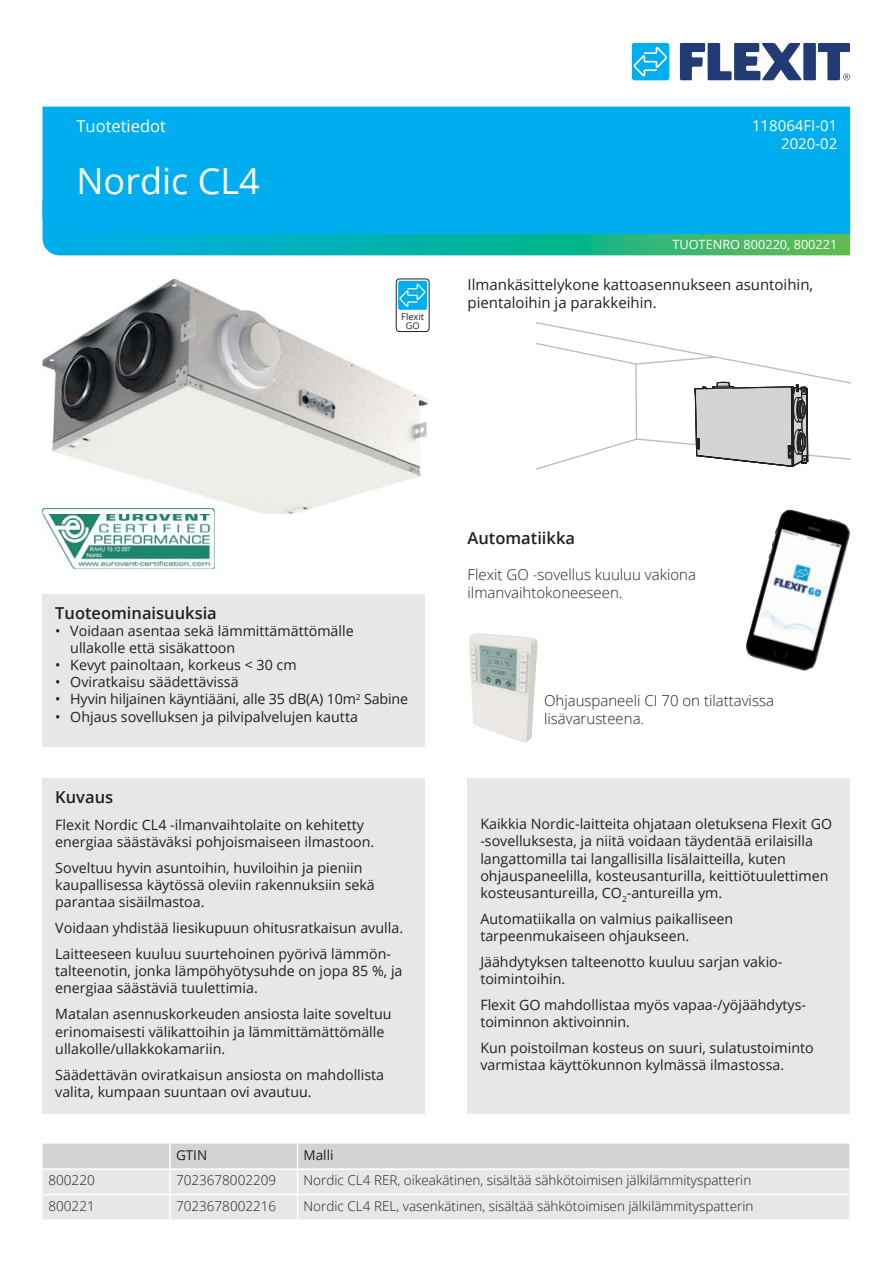
<style>
.page{position:relative;width:893px;height:1263px;background:#fff}
.page>*{position:absolute;margin:0;border:0;box-sizing:border-box;transform-origin:0 0}
.t1{font:36px "Open Sans";color:#fff}
.t2{font:600 16.5px "Open Sans";color:#231f20}
.t3{font:16.5px "Open Sans";color:#fff}
.t4{font:300 15px/18px "Open Sans";color:#231f20}
.t5{font:15px/18px "Open Sans";color:#231f20}
.t6{font:15px/18px "Open Sans";color:#fff;text-align:right}
.t7{font:14.25px/17.1px "Open Sans";color:#231f20}
.t8{font:300 13.5px "Open Sans";color:#231f20}
.t9{font:13.5px "Open Sans";color:#231f20}
.t10{font:12.75px "Open Sans";color:#fff}
.t11{font:9.3px/9.3px "Open Sans";color:#231f20;text-align:center}
</style>
<div class="page">
<svg style="left:680px;top:43px;width:170px;height:37px"></svg>
<div style="left:632px;top:43px;width:37px;height:37px;background:#00aeef;border-radius:3px"></div>
<svg style="left:633px;top:47px;width:35px;height:30px"></svg>
<svg style="left:42px;top:234px;width:808px;height:21px;background:#16b3a1"></svg>
<div style="left:42px;top:107px;width:808px;height:127px;background:#00aeef"></div>
<svg style="left:42px;top:1144px;width:808px;height:75px;background:#e0e1e2"></svg>
<hr style="left:849px;top:1195px;width:2px;height:24px;background:#fff">
<img style="left:746px;top:510px;width:104px;height:161px">
<svg style="left:536px;top:322px;width:314px;height:148px"></svg>
<img style="left:42px;top:279px;width:386px;height:235px">
<div style="left:396px;top:279px;width:33px;height:53px;background:#fff;border-radius:3px"></div>
<div style="left:396px;top:279px;width:33px;height:53px;border:1px solid #231f20;border-radius:3px"></div>
<div style="left:398px;top:281px;width:29px;height:29px;background:#00aeef;border-radius:2px"></div>
<svg style="left:399px;top:284px;width:27px;height:23px"></svg>
<img style="left:42px;top:509px;width:172px;height:59px">
<div style="left:42px;top:778px;width:383px;height:336px;background:#e6e7e8"></div>
<div style="left:467px;top:778px;width:383px;height:336px;background:#e6e7e8"></div>
<div style="left:42px;top:594px;width:383px;height:153px;background:#e6e7e8"></div>
<img style="left:469px;top:633px;width:69px;height:110px">
<p class="t3" style="left:76px;top:114px;width:91px">Tuotetiedot</p>
<h1 class="t1" style="left:76px;top:155px;width:185px">Nordic CL4</h1>
<p class="t11" style="left:401px;top:311px;width:24px">Flexit<br>GO</p>
<p class="t6" style="left:752px;top:116px;width:87px">118064FI-01<br>2020-02</p>
<p class="t10" style="left:672px;top:236px;width:167px">TUOTENRO 800220, 800221</p>
<p class="t5" style="left:467px;top:275px;width:347px">Ilmankäsittelykone kattoasennukseen asuntoihin, pientaloihin ja parakkeihin.</p>
<p class="t2" style="left:55px;top:601px;width:163px">Tuoteominaisuuksia</p>
<p class="t7" style="left:70px;top:622px;width:285px;text-indent:-15px">• Voidaan asentaa sekä lämmittämättömälle ullakolle että sisäkattoon</p>
<p class="t7" style="left:55px;top:656px;width:243px">• Kevyt painoltaan, korkeus &lt; 30 cm</p>
<p class="t7" style="left:55px;top:673px;width:185px">• Oviratkaisu säädettävissä</p>
<p class="t7" style="left:55px;top:690px;width:354px">• Hyvin hiljainen käyntiääni, alle 35 dB(A) 10m<sup>2</sup> Sabine</p>
<p class="t7" style="left:55px;top:708px;width:304px">• Ohjaus sovelluksen ja pilvipalvelujen kautta</p>
<p class="t2" style="left:55px;top:786px;width:59px">Kuvaus</p>
<p class="t7" style="left:55px;top:816px;width:321px">Flexit Nordic CL4 -ilmanvaihtolaite on kehitetty energiaa säästäväksi pohjoismaiseen ilmastoon.</p>
<p class="t7" style="left:55px;top:859px;width:321px">Soveltuu hyvin asuntoihin, huviloihin ja pieniin kaupallisessa käytössä oleviin rakennuksiin sekä parantaa sisäilmastoa.</p>
<p class="t7" style="left:55px;top:914px;width:349px;line-height:26.1px">Voidaan yhdistää liesikupuun ohitusratkaisun avulla.<br>Laitteeseen kuuluu suurtehoinen pyörivä lämmön-</p>
<p class="t7" style="left:55px;top:962px;width:349px">talteenotin, jonka lämpöhyötysuhde on jopa 85 %, ja energiaa säästäviä tuulettimia.</p>
<p class="t7" style="left:55px;top:1005px;width:338px">Matalan asennuskorkeuden ansiosta laite soveltuu erinomaisesti välikattoihin ja lämmittämättömälle ullakolle/ullakkokamariin.</p>
<p class="t7" style="left:55px;top:1066px;width:330px">Säädettävän oviratkaisun ansiosta on mahdollista valita, kumpaan suuntaan ovi avautuu.</p>
<p class="t9" style="left:176px;top:1146px;width:33px">GTIN</p>
<p class="t9" style="left:304px;top:1146px;width:31px">Malli</p>
<p class="t2" style="left:467px;top:527px;width:109px">Automatiikka</p>
<p class="t4" style="left:467px;top:565px;width:230px">Flexit GO -sovellus kuuluu vakiona ilmanvaihtokoneeseen.</p>
<p class="t4" style="left:544px;top:691px;width:231px">Ohjauspaneeli CI 70 on tilattavissa lisävarusteena.</p>
<p class="t7" style="left:480px;top:815px;width:353px">Kaikkia Nordic-laitteita ohjataan oletuksena Flexit GO -sovelluksesta, ja niitä voidaan täydentää erilaisilla langattomilla tai langallisilla lisälaitteilla, kuten ohjauspaneelilla, kosteusanturilla, keittiötuulettimen kosteusantureilla, CO<sub>2</sub>-antureilla ym.</p>
<p class="t7" style="left:480px;top:910px;width:254px">Automatiikalla on valmius paikalliseen tarpeenmukaiseen ohjaukseen.</p>
<p class="t7" style="left:480px;top:953px;width:304px">Jäähdytyksen talteenotto kuuluu sarjan vakio&shy;toimintoihin.</p>
<p class="t7" style="left:480px;top:996px;width:327px">Flexit GO mahdollistaa myös vapaa-/yöjäähdytys&shy;toiminnon aktivoinnin.</p>
<p class="t7" style="left:480px;top:1039px;width:335px">Kun poistoilman kosteus on suuri, sulatustoiminto varmistaa käyttökunnon kylmässä ilmastossa.</p>
<p class="t8" style="left:48px;top:1171px;width:48px">800220</p>
<p class="t8" style="left:176px;top:1171px;width:102px">7023678002209</p>
<p class="t8" style="left:304px;top:1171px;width:449px">Nordic CL4 RER, oikeakätinen, sisältää sähkö toimisen jälkilämmityspatterin</p>
<p class="t8" style="left:49px;top:1197px;width:48px">800221</p>
<p class="t8" style="left:176px;top:1197px;width:102px">7023678002216</p>
<p class="t8" style="left:304px;top:1197px;width:451px">Nordic CL4 REL, vasenkätinen, sisältää sähkötoimisen jälkilämmityspatterin</p>
</div>
